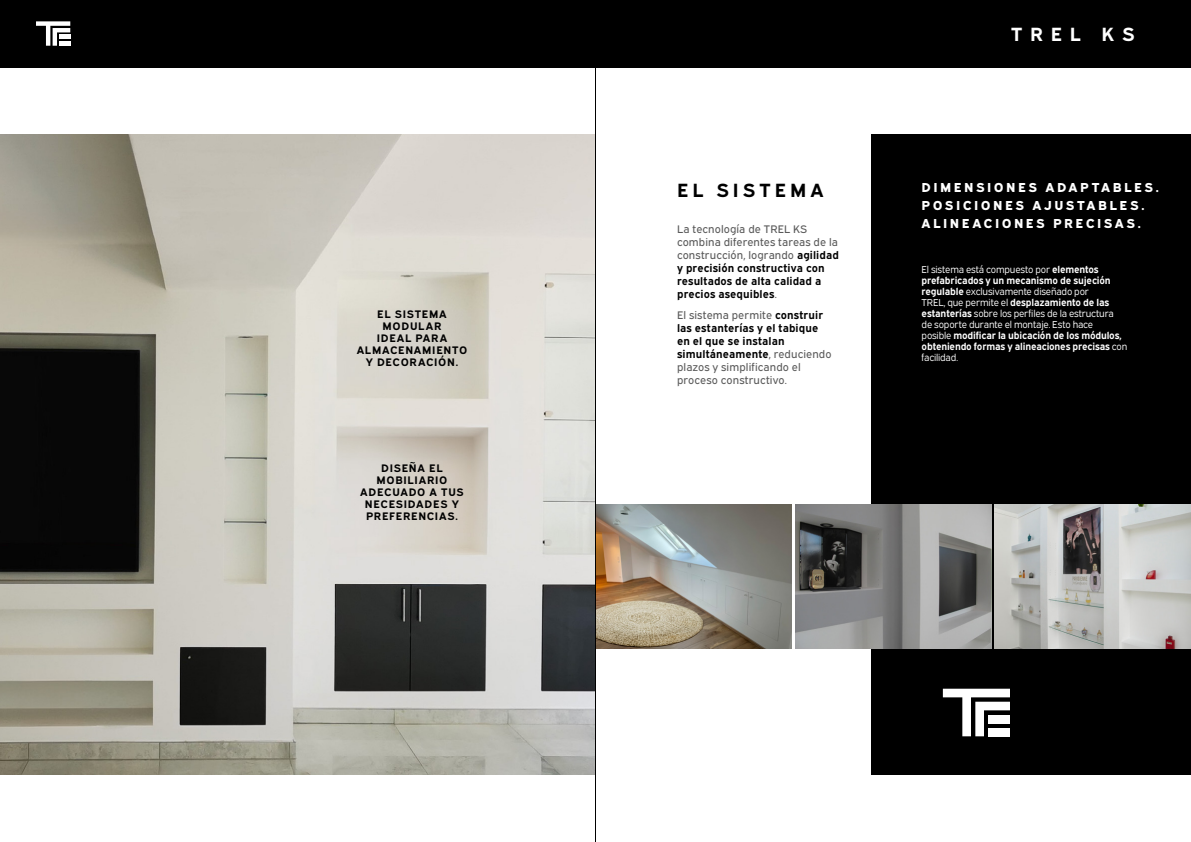
<style>
.page{position:relative;width:1191px;height:842px;background:#fff}
.page>*{position:absolute;margin:0;border:0;box-sizing:border-box;transform-origin:0 0}
.t1{font:700 19.2px "Expressway Rg";letter-spacing:.21em;color:#000}
.t2{font:700 19.2px "Expressway Rg";letter-spacing:.41em;color:#fff}
.t3{font:13px/18px "Expressway Xb";letter-spacing:.19em;color:#fff}
.t4{font:700 11px/13px "Expressway Rg";letter-spacing:.005em;color:#000}
.t5{font:11px/13px "Expressway Rg";letter-spacing:.005em;color:#5a5a5a}
.t6{font:700 11px/12.1px "Expressway Rg";letter-spacing:.055em;color:#000;text-align:center}
.t7{font:10px/11px "Expressway Bk";letter-spacing:-.02em;color:#fff}
.t8{font:700 10px/11px "Expressway Rg";letter-spacing:-.02em;color:#fff}
.s1{font-weight:400;color:#5a5a5a}
.s2{font-weight:700;color:#000}
.s3{font-family:"Expressway Rg";font-weight:700}
.s4{font-family:"Expressway Bk";font-weight:400}
</style>
<div class="page">
<div style="left:872px;top:134px;width:319px;height:641px;background:#000"></div>
<img style="left:0;top:134px;width:595px;height:641px">
<svg style="left:943px;top:689px;width:67px;height:47px"></svg>
<div style="left:988px;top:715px;width:22px;height:8px;background:#fff"></div>
<div style="left:988px;top:728px;width:22px;height:8px;background:#fff"></div>
<img style="left:596px;top:504px;width:196px;height:144px">
<img style="left:795px;top:504px;width:196px;height:144px">
<img style="left:994px;top:504px;width:197px;height:144px">
<div style="left:0;top:0;width:604px;height:67px;background:#000"></div>
<div style="left:587px;top:0;width:604px;height:67px;background:#000"></div>
<svg style="left:36px;top:21px;width:34px;height:25px"></svg>
<hr style="left:59px;top:35px;width:11px;height:4px;background:#fff">
<div style="left:59px;top:41px;width:11px;height:5px;background:#fff"></div>
<hr style="left:595px;top:0;width:1px;height:842px;background:#000">
<p class="t6" style="left:357px;top:306px;width:112px">EL SISTEMA<br>MODULAR<br>IDEAL PARA<br>ALMACENAMIENTO<br>Y DECORACIÓN.</p>
<p class="t6" style="left:360px;top:461px;width:105px">DISEÑA EL<br>MOBILIARIO<br>ADECUADO A TUS<br>NECESIDADES Y<br>PREFERENCIAS.</p>
<h1 class="t1" style="left:677px;top:175px;width:148px">EL SISTEMA</h1>
<p class="t4" style="left:677px;top:221px;width:163px"><span class="s1">La tecnología de TREL KS combina diferentes tareas de la construcción, logrando</span> agilidad y precisión constructiva con resultados de alta calidad a precios asequibles<span class="s1">.</span></p>
<p class="t5" style="left:677px;top:308px;width:156px">El sistema permite <span class="s2">construir las estanterías y el tabique en el que se instalan simultáneamente</span>, reduciendo plazos y simplificando el proceso constructivo.</p>
<h1 class="t2" style="left:1011px;top:19px;width:125px">TREL KS</h1>
<h2 class="t3" style="left:921px;top:177px;width:239px">DIMENSIONES ADAPTABLES.<br>POSICIONES AJUSTABLES.<br>ALINEACIONES PRECISAS.</h2>
<p class="t7" style="left:921px;top:263px;width:179px">El sistema está compuesto por <span class="s3">elementos</span></p>
<p class="t8" style="left:921px;top:274px;width:191px">prefabricados y un mecanismo de sujeción</p>
<p class="t7" style="left:921px;top:285px;width:169px"><span class="s3">regulable</span> exclusivamente diseñado por</p>
<p class="t8" style="left:921px;top:296px;width:189px"><span class="s4">TREL, que permite el</span> desplazamiento de las</p>
<p class="t7" style="left:921px;top:307px;width:194px"><span class="s3">estanterías</span> sobre los perfiles de la estructura de soporte durante el montaje. Esto hace</p>
<p class="t8" style="left:921px;top:329px;width:207px"><span class="s4">posible</span> modificar la ubicación de los módulos, obteniendo formas y alineaciones precisas <span class="s4">con</span></p>
<p class="t7" style="left:921px;top:351px;width:38px">facilidad.</p>
</div>
